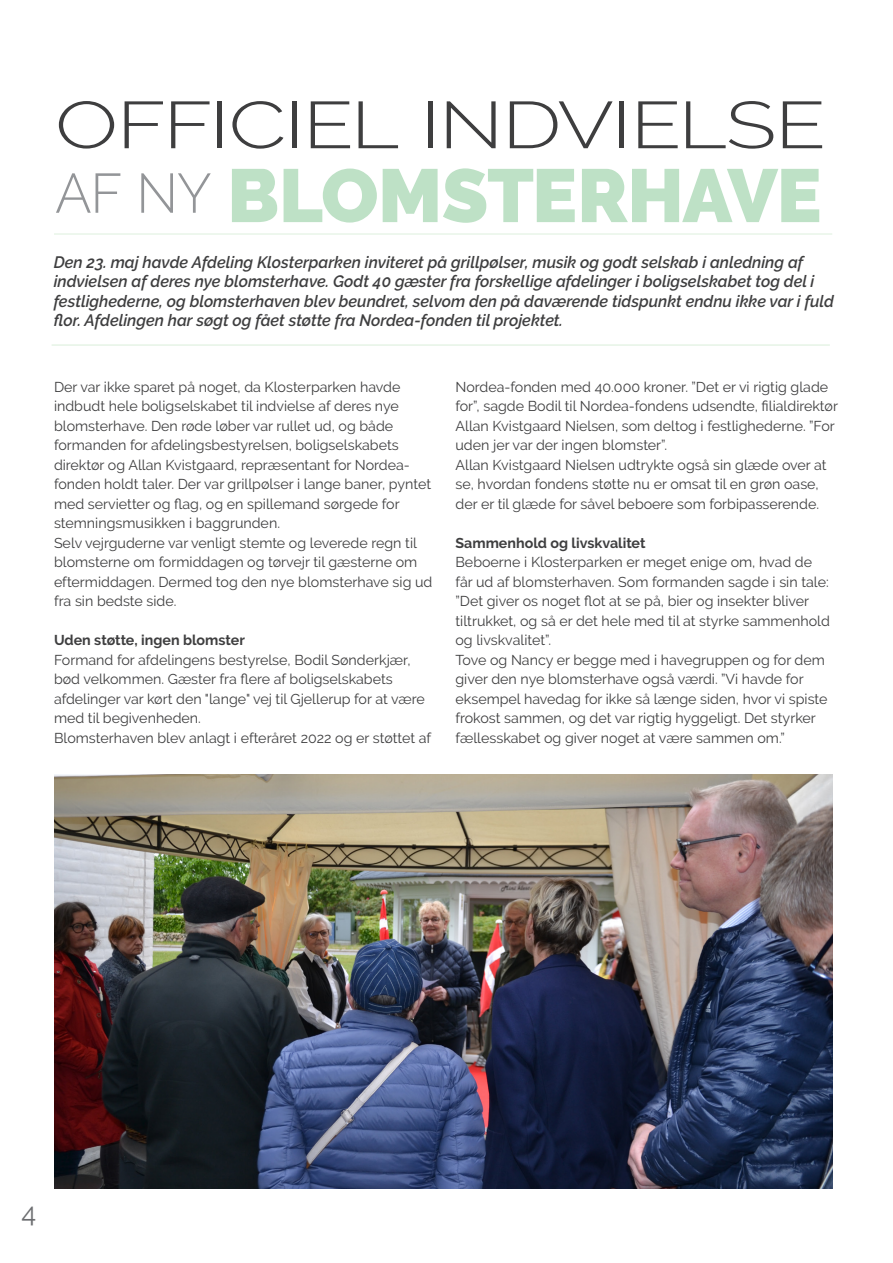
<style>
.page{position:relative;width:893px;height:1263px;background:#fff}
.page>*{position:absolute;margin:0;border:0;box-sizing:border-box;transform-origin:0 0}
.t1{font:900 75px "Raleway";letter-spacing:-.015em;color:#bee1c6}
.t2{font:300 66px "Raleway";letter-spacing:-.015em;color:#3e3e3f;scale:1.26 1}
.t3{font:300 55.5px "Raleway";color:#939598}
.Address{font:27px "Raleway";color:#6c6d70}
.t4{font:italic 600 16.5px/19.5px "Raleway";color:#3e3e3f}
.t5{font:14.25px/19.5px "Raleway";color:#3e3e3f}
.t6{font:700 14.25px "Raleway";color:#3e3e3f}
</style>
<div class="page">
<hr style="left:54px;top:234px;width:778px;height:1px;background:#ddf0dd">
<hr style="left:52px;top:344px;width:778px;height:2px;background:#ddf0dd">
<img style="left:54px;top:774px;width:778px;height:414px">
<p class="t2" style="left:55px;top:86px;width:613px">OFFICIEL INDVIELSE</p>
<p class="t3" style="left:55px;top:161px;width:158px">AF NY</p>
<p class="t1" style="left:227px;top:152px;width:596px">BLOMSTERHAVE</p>
<p class="t4" style="left:54px;top:252px;width:782px">Den 23. maj havde Afdeling Klosterparken inviteret på grillpølser, musik og godt selskab i anledning af indvielsen af deres nye blomsterhave. Godt 40 gæster fra forskellige afdelinger i boligselskabet tog del i festlighederne, og blomsterhaven blev beundret, selvom den på daværende tidspunkt endnu ikke var i fuld flor. Afdelingen har søgt og fået støtte fra Nordea-fonden til projektet.</p>
<p class="t5" style="left:54px;top:377px;width:379px">Der var ikke sparet på noget, da Klosterparken havde indbudt hele boligselskabet til indvielse af deres nye blomsterhave. Den røde løber var rullet ud, og både formanden for afdelingsbestyrelsen, boligselskabets direktør og Allan Kvistgaard, repræsentant for Nordea&shy;fonden holdt taler. Der var grillpølser i lange baner, pyntet med servietter og flag, og en spillemand sørgede for stemningsmusikken i baggrunden.</p>
<p class="t5" style="left:54px;top:533px;width:380px">Selv vejrguderne var venligt stemte og leverede regn til blomsterne om formiddagen og tørvejr til gæsterne om eftermiddagen. Dermed tog den nye blomsterhave sig ud fra sin bedste side.</p>
<p class="t6" style="left:54px;top:632px;width:192px">Uden støtte, ingen blomster</p>
<p class="t5" style="left:54px;top:650px;width:372px">Formand for afdelingens bestyrelse, Bodil Sønderkjær, bød velkommen. Gæster fra flere af boligselskabets afdelinger var kørt den "lange" vej til Gjellerup for at være med til begivenheden.</p>
<p class="t5" style="left:54px;top:728px;width:379px">Blomsterhaven blev anlagt i efteråret 2022 og er støttet af</p>
<p class="t5" style="left:455px;top:377px;width:384px">Nordea-fonden med 40.000 kroner. ”Det er vi rigtig glade for”, sagde Bodil til Nordea-fondens udsendte, filialdirektør Allan Kvistgaard Nielsen, som deltog i festlighederne. ”For uden jer var der ingen blomster”.</p>
<p class="t5" style="left:455px;top:455px;width:373px">Allan Kvistgaard Nielsen udtrykte også sin glæde over at se, hvordan fondens støtte nu er omsat til en grøn oase, der er til glæde for såvel beboere som forbipasserende.</p>
<p class="t6" style="left:455px;top:534px;width:192px">Sammenhold og livskvalitet</p>
<p class="t5" style="left:455px;top:552px;width:376px">Beboerne i Klosterparken er meget enige om, hvad de får ud af blomsterhaven. Som formanden sagde i sin tale: ”Det giver os noget flot at se på, bier og insekter bliver tiltrukket, og så er det hele med til at styrke sammenhold og livskvalitet”.</p>
<p class="t5" style="left:455px;top:650px;width:374px">Tove og Nancy er begge med i havegruppen og for dem giver den nye blomsterhave også værdi. ”Vi havde for eksempel havedag for ikke så længe siden, hvor vi spiste frokost sammen, og det var rigtig hyggeligt. Det styrker fællesskabet og giver noget at være sammen om.”</p>
<p class="Address" style="left:21px;top:1196px;width:16px">4</p>
</div>
